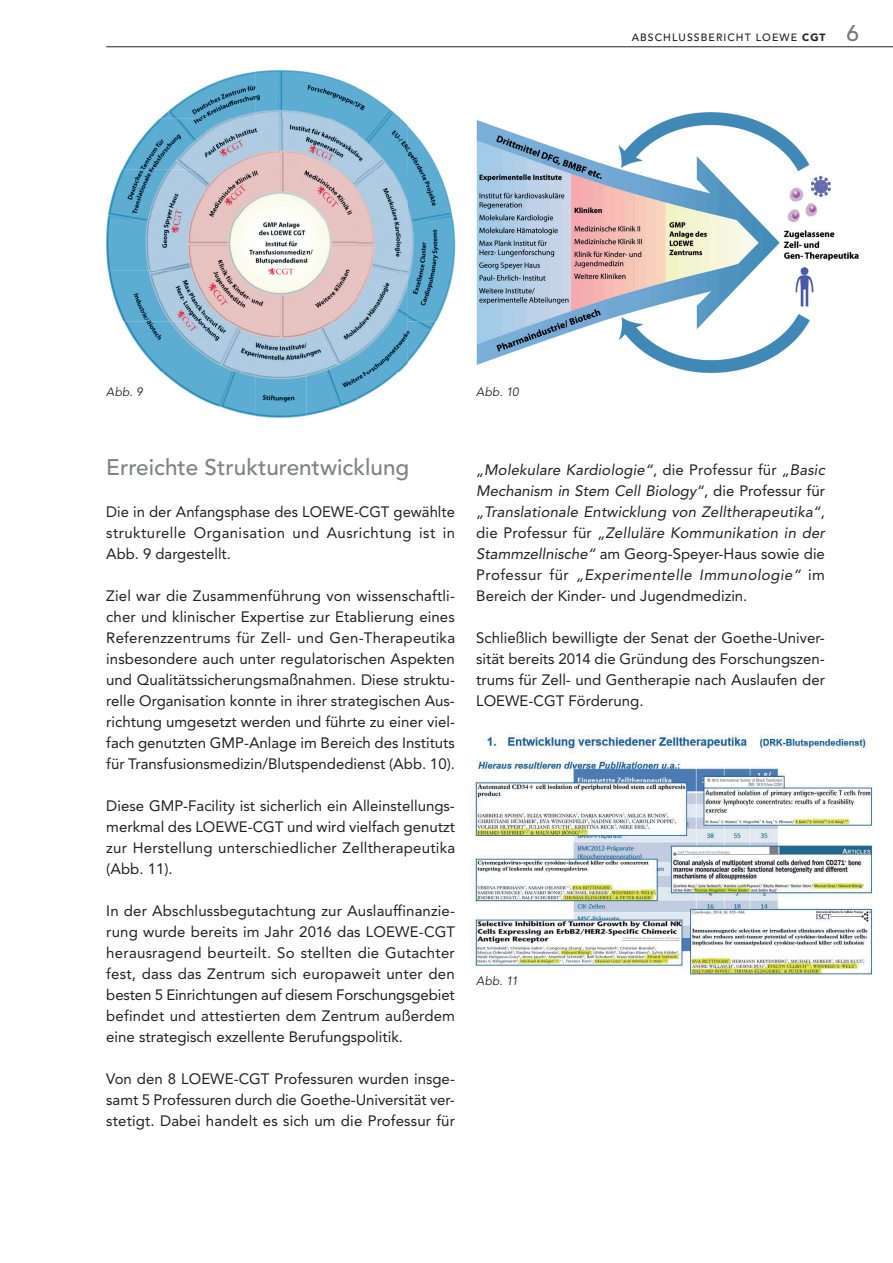
<style>
.page{position:relative;width:893px;height:1263px;background:#fff}
.page>*{position:absolute;margin:0;border:0;box-sizing:border-box;transform-origin:0 0}
.t1{font:500 22.5px "Avenir LT Std";color:#808285}
.t2{font:15px/21px "Avenir LT Std";color:#231f20;text-align:justify}
.t3{font:italic 15px/21px "Avenir LT Std";letter-spacing:.03em;color:#231f20;text-align:justify}
.t4{font:italic 12px "Avenir LT Std";letter-spacing:.02em;color:#231f20}
.t5{font:500 10.5px "Avenir LT Std";letter-spacing:.1em;color:#231f20}
.t6{font:9.3px "Arial";color:#000}
.s1{font-weight:900}
.s2{font-size:22.5px;color:#76787b}
.s3{font-style:normal}
</style>
<div class="page">
<hr style="left:106px;top:47px;width:787px;height:1px;background:#231f20">
<img style="left:159px;top:71px;width:97px;height:48px">
<img style="left:256px;top:70px;width:101px;height:49px">
<img style="left:357px;top:87px;width:51px;height:285px">
<img style="left:122px;top:119px;width:184px;height:50px">
<img style="left:306px;top:119px;width:51px;height:297px">
<img style="left:408px;top:126px;width:48px;height:195px">
<img style="left:107px;top:169px;width:199px;height:51px">
<img style="left:106px;top:220px;width:200px;height:51px">
<img style="left:108px;top:271px;width:198px;height:50px">
<img style="left:123px;top:321px;width:183px;height:51px">
<img style="left:408px;top:321px;width:29px;height:41px">
<img style="left:162px;top:372px;width:94px;height:45px">
<img style="left:256px;top:372px;width:50px;height:46px">
<img style="left:357px;top:372px;width:42px;height:28px">
<img style="left:476px;top:112px;width:383px;height:262px">
<img style="left:470px;top:735px;width:403px;height:240px">
<p class="t5" style="left:632px;top:32px;width:229px">ABSCHLUSSBERICHT LOEWE <span class="s1">CGT</span> <span class="s2">6</span></p>
<p class="t4" style="left:106px;top:385px;width:38px">Abb. 9</p>
<p class="t4" style="left:476px;top:385px;width:44px">Abb. 10</p>
<h1 class="t1" style="left:106px;top:454px;width:304px">Erreichte Strukturentwicklung</h1>
<p class="t2" style="left:106px;top:501px;width:350px">Die in der Anfangsphase des LOEWE-CGT gewählte strukturelle Organisation und Ausrichtung ist in Abb. 9 dargestellt.</p>
<p class="t2" style="left:106px;top:585px;width:350px">Ziel war die Zusammenführung von wissenschaftli&shy;cher und klinischer Expertise zur Etablierung eines Referenzzentrums für Zell- und Gen-Therapeutika insbesondere auch unter regulatorischen Aspekten und Qualitätssicherungsmaßnahmen. Diese struktu&shy;relle Organisation konnte in ihrer strategischen Aus&shy;richtung umgesetzt werden und führte zu einer viel&shy;fach genutzten GMP-Anlage im Bereich des Instituts für Transfusionsmedizin/Blutspendedienst (Abb. 10).</p>
<p class="t2" style="left:106px;top:795px;width:350px">Diese GMP-Facility ist sicherlich ein Alleinstellungs&shy;merkmal des LOEWE-CGT und wird vielfach genutzt zur Herstellung unterschiedlicher Zelltherapeutika (Abb. 11).</p>
<p class="t2" style="left:106px;top:900px;width:350px">In der Abschlussbegutachtung zur Auslauffinanzie&shy;rung wurde bereits im Jahr 2016 das LOEWE-CGT herausragend beurteilt. So stellten die Gutachter fest, dass das Zentrum sich europaweit unter den besten 5 Einrichtungen auf diesem Forschungsgebiet befindet und attestierten dem Zentrum außerdem eine strategisch exzellente Berufungspolitik.</p>
<p class="t2" style="left:106px;top:1068px;width:350px">Von den 8 LOEWE-CGT Professuren wurden insge&shy;samt 5 Professuren durch die Goethe-Universität ver&shy;stetigt. Dabei handelt es sich um die Professur für</p>
<p class="t3" style="left:476px;top:459px;width:350px">„Molekulare Kardiologie“<span class="s3">, die Professur für</span> „Basic Mechanism in Stem Cell Biology“<span class="s3">, die Professur für </span>„Translationale Entwicklung von Zelltherapeutika“<span class="s3">, die Professur für</span> „Zelluläre Kommunikation in der Stammzellnische“ <span class="s3">am Georg-Speyer-Haus sowie die Professur für</span> „Experimentelle Immunologie“ <span class="s3">im Bereich der Kinder- und Jugendmedizin.</span></p>
<p class="t2" style="left:476px;top:627px;width:350px">Schließlich bewilligte der Senat der Goethe-Univer&shy;sität bereits 2014 die Gründung des Forschungszen&shy;trums für Zell- und Gentherapie nach Auslaufen der LOEWE-CGT Förderung.</p>
<p class="t6" style="left:470px;top:678px;width:367px">Diese GMP-Facility ist sicherlich ein Alleinstellungsmerkmal des LOEWE-CGT und wird</p>
<p class="t4" style="left:476px;top:974px;width:43px">Abb. 11</p>
</div>
